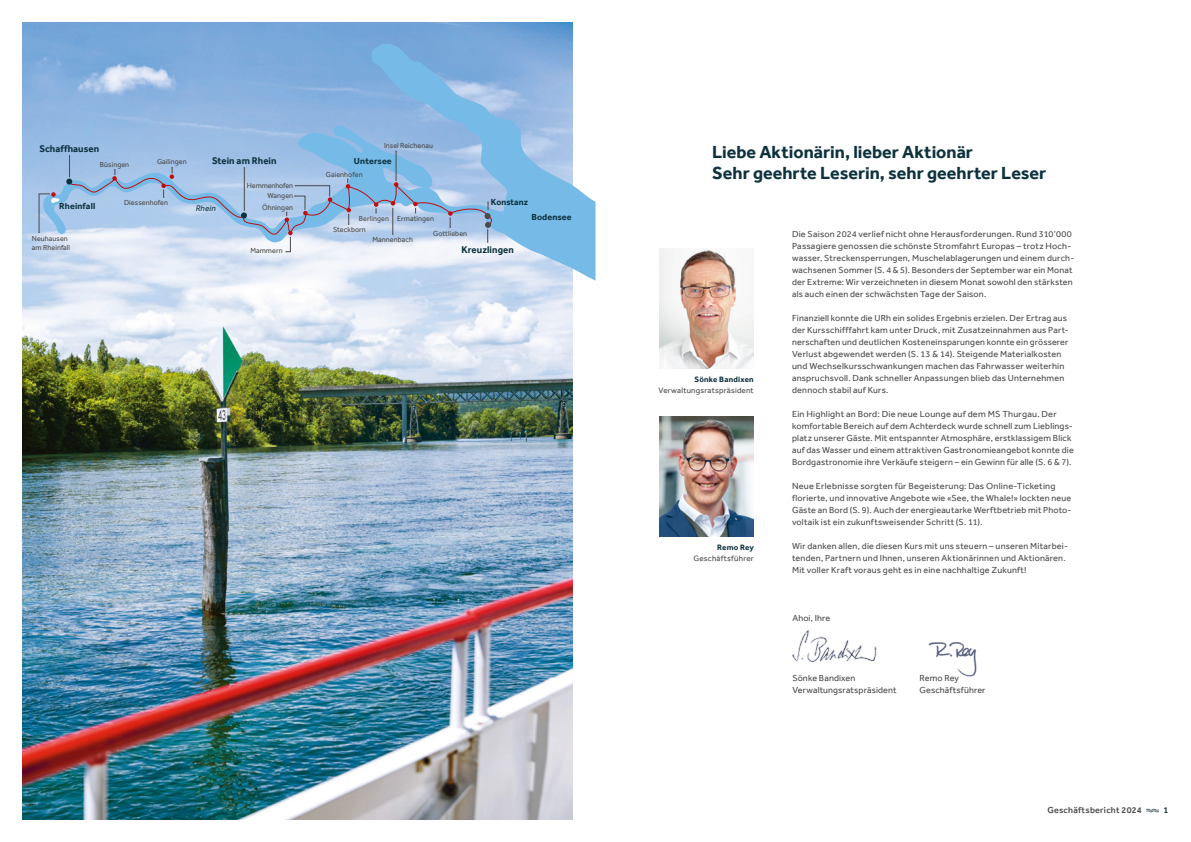
<style>
.page{position:relative;width:1191px;height:842px;background:#fff}
.page>*{position:absolute;margin:0;border:0;box-sizing:border-box;transform-origin:0 0}
.t1{font:700 18px/21.6px "Effra";color:#0d323e}
.t2{font:700 10px "Effra";letter-spacing:.01em;color:#0d323e;scale:.96 1}
.t3{font:9px/12px "Effra";letter-spacing:.02em;color:#4a4a49}
.t4{font:700 9px "Effra";letter-spacing:.01em;color:#0d323e}
.t5{font:500 9px "Effra";letter-spacing:.02em;color:#4a4a49}
.t6{font:700 9px "Effra";letter-spacing:.01em;color:#0d323e;scale:.96 1}
.t7{font:500 9px "Effra";color:#0d323e}
.t8{font:italic 8.3px "Effra";letter-spacing:.015em;color:#0d323e}
.t9{font:8px "Effra";letter-spacing:.025em;color:#4a4a49}
.t10{font:700 8px "Effra";letter-spacing:.025em;color:#0d323e}
.t11{font:7.5px "Effra";letter-spacing:.01em;color:#4a4a49;scale:.96 1}
.t12{font:7.5px "Effra";letter-spacing:-.01em;color:#4a4a49;scale:.96 1}
</style>
<div class="page">
<svg style="left:1146px;top:808px;width:13px;height:5px"></svg>
<img style="left:928px;top:642px;width:49px;height:35px">
<img style="left:23px;top:23px;width:549px;height:796px">
<img style="left:659px;top:249px;width:95px;height:120px">
<img style="left:659px;top:417px;width:94px;height:120px">
<img style="left:792px;top:630px;width:85px;height:33px">
<svg style="left:43px;top:40px;width:553px;height:241px;background:#9cc1e6"></svg>
<svg style="left:38px;top:192px;width:22px;height:41px"></svg>
<svg style="left:66px;top:151px;width:428px;height:101px;background:#abc7e7"></svg>
<p class="t2" style="left:39px;top:142px;width:64px">Schaffhausen</p>
<p class="t11" style="left:384px;top:141px;width:53px">Insel Reichenau</p>
<p class="t11" style="left:100px;top:160px;width:32px">Büsingen</p>
<p class="t11" style="left:157px;top:157px;width:32px">Gailingen</p>
<p class="t2" style="left:212px;top:154px;width:69px">Stein am Rhein</p>
<p class="t4" style="left:354px;top:156px;width:39px">Untersee</p>
<p class="t11" style="left:326px;top:170px;width:40px">Gaienhofen</p>
<p class="t12" style="left:247px;top:181px;width:50px">Hemmenhofen</p>
<p class="t4" style="left:59px;top:200px;width:38px">Rheinfall</p>
<p class="t11" style="left:124px;top:198px;width:47px">Diessenhofen</p>
<p class="t8" style="left:196px;top:203px;width:22px">Rhein</p>
<p class="t11" style="left:267px;top:191px;width:28px">Wangen</p>
<p class="t11" style="left:262px;top:203px;width:34px">Öhningen</p>
<p class="t6" style="left:491px;top:196px;width:40px">Konstanz</p>
<p class="t11" style="left:359px;top:214px;width:33px">Berlingen</p>
<p class="t11" style="left:397px;top:214px;width:40px">Ermatingen</p>
<p class="t4" style="left:531px;top:211px;width:42px">Bodensee</p>
<p class="t11" style="left:333px;top:225px;width:35px">Steckborn</p>
<p class="t11" style="left:32px;top:234px;width:39px">Neuhausen</p>
<p class="t11" style="left:372px;top:235px;width:44px">Mannenbach</p>
<p class="t11" style="left:32px;top:243px;width:41px">am Rheinfall</p>
<p class="t11" style="left:250px;top:246px;width:35px">Mammern</p>
<p class="t11" style="left:433px;top:229px;width:37px">Gottlieben</p>
<p class="t2" style="left:461px;top:244px;width:56px">Kreuzlingen</p>
<h1 class="t1" style="left:712px;top:140px;width:335px">Liebe Aktionärin, lieber Aktionär<br>Sehr geehrte Leserin, sehr geehrter Leser</h1>
<p class="t10" style="left:694px;top:374px;width:61px">Sönke Bandixen</p>
<p class="t9" style="left:658px;top:385px;width:97px">Verwaltungsratspräsident</p>
<p class="t10" style="left:717px;top:542px;width:38px">Remo Rey</p>
<p class="t9" style="left:693px;top:553px;width:62px">Geschäftsführer</p>
<p class="t3" style="left:792px;top:228px;width:284px">Die Saison 2024 verlief nicht ohne Herausforderungen. Rund 310’000<br>Passagiere genossen die schönste Stromfahrt Europas – trotz Hoch&shy;wasser, Streckensperrungen, Muschelablagerungen und einem durch&shy;wachsenen Sommer (S. 4 &amp; 5). Besonders der September war ein Monat der Extreme: Wir verzeichneten in diesem Monat sowohl den stärksten als auch einen der schwächsten Tage der Saison.</p>
<p class="t3" style="left:792px;top:312px;width:278px">Finanziell konnte die URh ein solides Ergebnis erzielen. Der Ertrag aus der Kursschifffahrt kam unter Druck, mit Zusatzeinnahmen aus Part&shy;nerschaften und deutlichen Kosteneinsparungen konnte ein grösserer Verlust abgewendet werden (S. 13 &amp; 14). Steigende Materialkosten und Wechselkursschwankungen machen das Fahrwasser weiterhin anspruchsvoll. Dank schneller Anpassungen blieb das Unternehmen dennoch stabil auf Kurs.</p>
<p class="t3" style="left:792px;top:408px;width:283px">Ein Highlight an Bord: Die neue Lounge auf dem MS Thurgau. Der komfortable Bereich auf dem Achterdeck wurde schnell zum Lieblings&shy;platz unserer Gäste. Mit entspannter Atmosphäre, erstklassigem Blick auf das Wasser und einem attraktiven Gastronomieangebot konnte die Bordgastronomie ihre Verkäufe steigern – ein Gewinn für alle (S. 6 &amp; 7).</p>
<p class="t3" style="left:792px;top:480px;width:281px">Neue Erlebnisse sorgten für Begeisterung: Das Online-Ticketing florierte, und innovative Angebote wie «See, the Whale!» lockten neue Gäste an Bord (S. 9). Auch der energieautarke Werftbetrieb mit Photo&shy;voltaik ist ein zukunftsweisender Schritt (S. 11).</p>
<p class="t3" style="left:792px;top:540px;width:277px">Wir danken allen, die diesen Kurs mit uns steuern – unseren Mitarbei&shy;tenden, Partnern und Ihnen, unseren Aktionärinnen und Aktionären.<br>Mit voller Kraft voraus geht es in eine nachhaltige Zukunft!</p>
<p class="t3" style="left:792px;top:612px;width:39px">Ahoi, Ihre</p>
<p class="t3" style="left:792px;top:672px;width:64px">Sönke Bandixen</p>
<p class="t3" style="left:919px;top:672px;width:41px">Remo Rey</p>
<p class="t3" style="left:792px;top:684px;width:106px">Verwaltungsratspräsident</p>
<p class="t3" style="left:919px;top:684px;width:68px">Geschäftsführer</p>
<p class="t5" style="left:1047px;top:804px;width:96px">Geschäftsbericht 2024</p>
<p class="t7" style="left:1163px;top:804px;width:6px">1</p>
</div>
